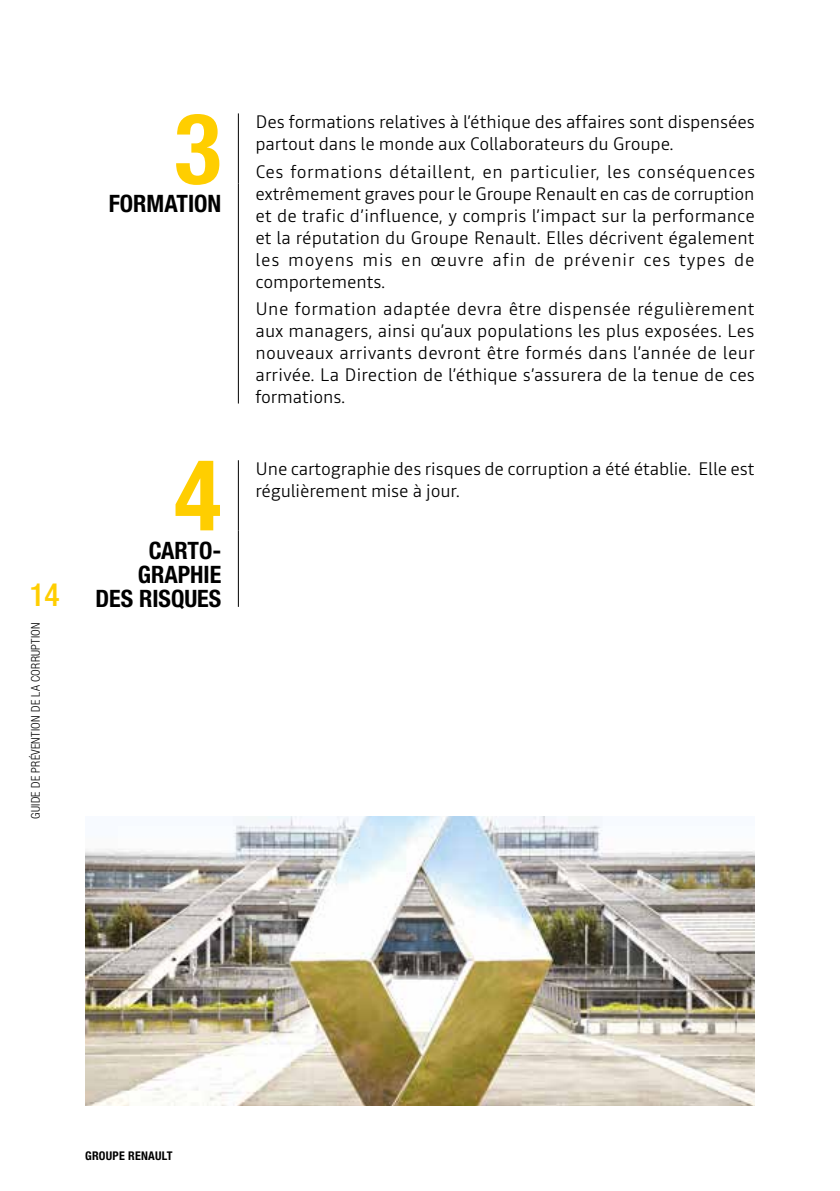
<style>
.page{position:relative;width:840px;height:1191px;background:#fff}
.page>*{position:absolute;margin:0;border:0;box-sizing:border-box;transform-origin:0 0}
.t1{font:700 condensed 98.2px "Helvetica Neue LT Std";color:#ffce00}
.t2{font:500 condensed 31.8px "Helvetica Neue LT Std";color:#ffce00}
.t3{font:700 condensed 24px/24px "Helvetica Neue LT Std";color:#000;text-align:right}
.t4{font:300 18px/22px "Read";letter-spacing:-.005em;color:#000}
.t5{font:300 condensed 12px "Helvetica Neue LT Std";letter-spacing:.02em;color:#000}
.t6{font:700 condensed 12px "Helvetica Neue LT Std";letter-spacing:.02em;color:#000}
</style>
<div class="page">
<hr style="left:238px;top:113px;width:1px;height:70px;background:#000">
<hr style="left:238px;top:183px;width:1px;height:220px;background:#000">
<hr style="left:238px;top:460px;width:1px;height:70px;background:#000">
<hr style="left:238px;top:530px;width:1px;height:77px;background:#000">
<img style="left:85px;top:816px;width:669px;height:290px">
<h2 class="t2" style="left:29px;top:576px;width:32px">14</h2>
<p class="t5" style="left:29px;top:819px;width:198px;rotate:-90deg">GUIDE DE PRÉVENTION DE LA CORRUPTION</p>
<h1 class="t1" style="left:174px;top:89px;width:49px">3</h1>
<p class="t4" style="left:255px;top:111px;width:500px">Des formations relatives à l’éthique des affaires sont dispensées partout dans le monde aux Collaborateurs du Groupe.</p>
<p class="t4" style="left:255px;top:160px;width:501px;text-align:justify">Ces formations détaillent, en particulier, les conséquences extrêmement graves pour le Groupe Renault en cas de corruption et de trafic d’influence, y compris l’impact sur la performance et la réputation du Groupe Renault. Elles décrivent également les moyens mis en œuvre afin de prévenir ces types de comportements.</p>
<p class="t4" style="left:255px;top:298px;width:501px;text-align:justify">Une formation adaptée devra être dispensée régulièrement aux managers, ainsi qu’aux populations les plus exposées. Les nouveaux arrivants devront être formés dans l’année de leur arrivée. La Direction de l’éthique s’assurera de la tenue de ces formations.</p>
<h3 class="t3" style="left:109px;top:191px;width:114px">FORMATION</h3>
<h1 class="t1" style="left:174px;top:436px;width:49px">4</h1>
<p class="t4" style="left:255px;top:457px;width:500px">Une cartographie des risques de corruption a été établie. Elle est régulièrement mise à jour.</p>
<h3 class="t3" style="left:95px;top:538px;width:127px">CARTO-<br>GRAPHIE<br>DES RISQUES</h3>
<p class="t6" style="left:85px;top:1148px;width:89px">GROUPE RENAULT</p>
</div>
